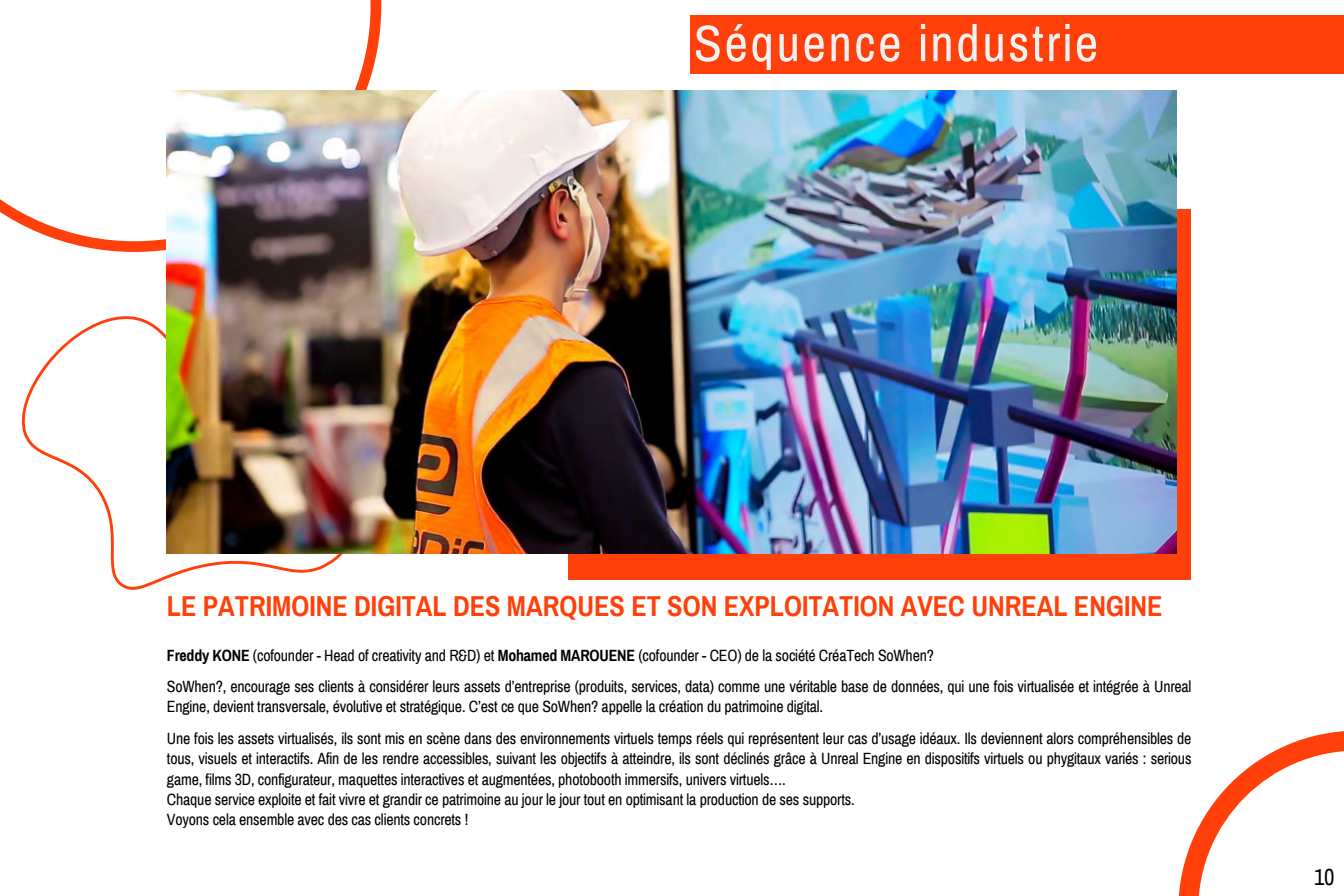
<style>
.page{position:relative;width:1344px;height:896px;background:#fff}
.page>*{position:absolute;margin:0;border:0;box-sizing:border-box;transform-origin:0 0}
.t1{font:51.36px "Archivo Narrow";letter-spacing:.05em;color:#f1f1f1}
.t2{font:700 28.18px "Archivo Narrow";color:#ff400a}
.t3{font:22.75px "Archivo Narrow";color:#000}
.t4{font:15.84px/20.3px "Archivo Narrow";letter-spacing:-.01em;color:#000}
.s1{font-weight:700}
</style>
<div class="page">
<div style="left:568px;top:209px;width:623px;height:371px;background:#ff400a"></div>
<svg style="left:1178px;top:731px;width:166px;height:165px"></svg>
<svg style="left:166px;top:0;width:215px;height:178px"></svg>
<svg style="left:0;top:199px;width:464px;height:391px"></svg>
<img style="left:167px;top:90px;width:1010px;height:463px">
<div style="left:690px;top:15px;width:654px;height:59px;background:#ff400a"></div>
<h1 class="t1" style="left:694px;top:16px;width:406px">Séquence industrie</h1>
<h2 class="t2" style="left:167px;top:591px;width:997px">LE PATRIMOINE DIGITAL DES MARQUES ET SON EXPLOITATION AVEC UNREAL ENGINE</h2>
<p class="t4" style="left:167px;top:639px;width:1026px;line-height:31.5px"><span class="s1">Freddy KONE</span> (cofounder - Head of creativity and R&amp;D) et <span class="s1">Mohamed MAROUENE</span> (cofounder - CEO) de la société CréaTech SoWhen?<br>SoWhen?, encourage ses clients à considérer leurs assets d’entreprise (produits, services, data) comme une véritable base de données, qui une fois virtualisée et intégrée à Unreal</p>
<p class="t4" style="left:167px;top:691px;width:1026px;line-height:31.5px">Engine, devient transversale, évolutive et stratégique. C’est ce que SoWhen? appelle la création du patrimoine digital.<br>Une fois les assets virtualisés, ils sont mis en scène dans des environnements virtuels temps réels qui représentent leur cas d’usage idéaux. Ils deviennent alors compréhensibles de</p>
<p class="t4" style="left:167px;top:749px;width:1026px">tous, visuels et interactifs. Afin de les rendre accessibles, suivant les objectifs à atteindre, ils sont déclinés grâce à Unreal Engine en dispositifs virtuels ou phygitaux variés : serious game, films 3D, configurateur, maquettes interactives et augmentées, photobooth immersifs, univers virtuels….<br>Chaque service exploite et fait vivre et grandir ce patrimoine au jour le jour tout en optimisant la production de ses supports.<br>Voyons cela ensemble avec des cas clients concrets !</p>
<h3 class="t3" style="left:1314px;top:865px;width:22px">10</h3>
</div>
